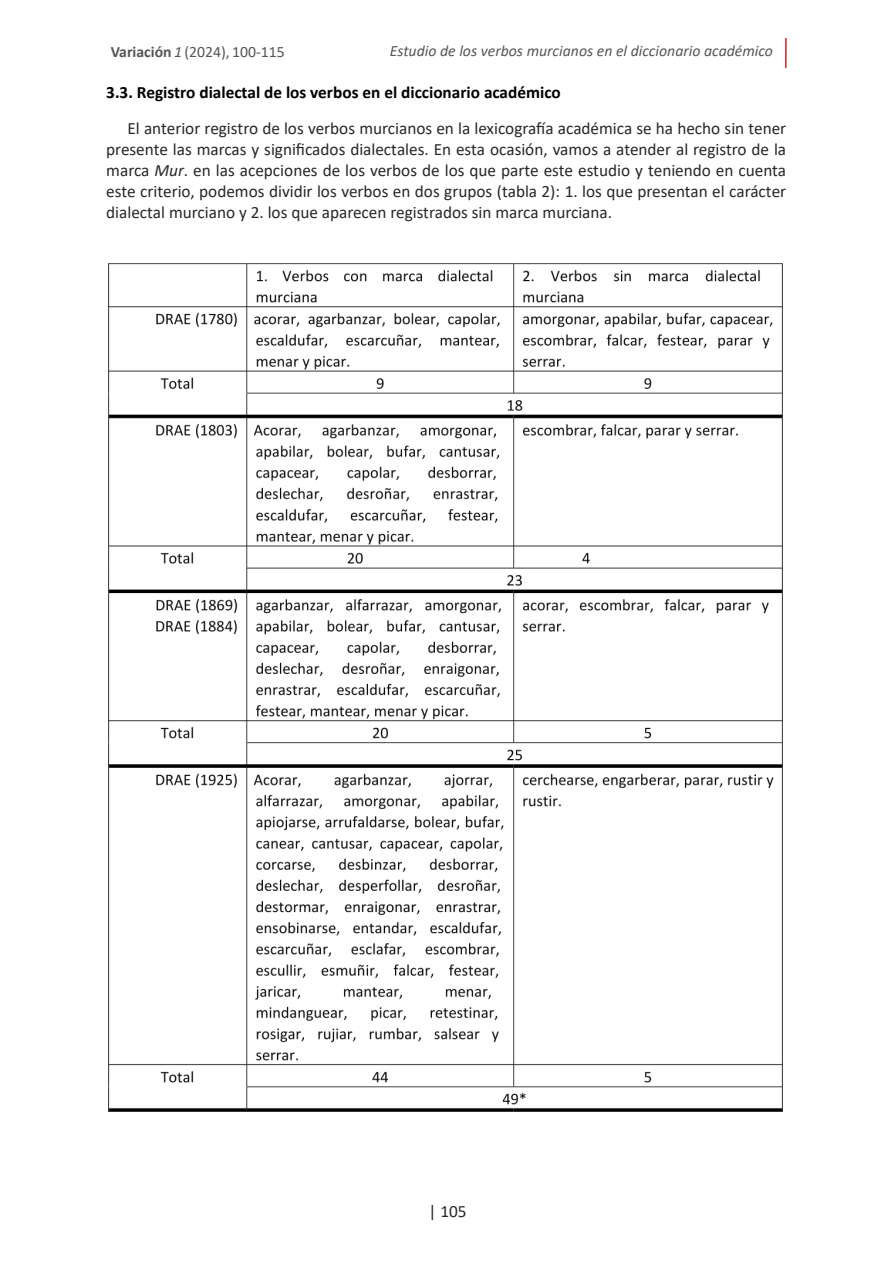
<style>
.page{position:relative;width:893px;height:1263px;background:#fff}
.page>*{position:absolute;margin:0;border:0;box-sizing:border-box;transform-origin:0 0}
.t1{font:17.25px/21px "Calibri";color:#282828;text-align:justify}
.t2{font:700 17.25px "Calibri";color:#000}
.t3{font:italic 15.75px "Calibri";color:#565657}
.t4{font:15.75px "Calibri";color:#565657}
.s1{font-weight:700}
.s2{font-style:italic}
</style>
<div class="page">
<hr style="left:785px;top:38px;width:2px;height:30px;background:#d71d24">
<img style="left:109px;top:264px;width:673px;height:848px">
<p class="t4" style="left:111px;top:45px;width:176px"><span class="s1">Variación</span> <span class="s2">1</span> (2024), 100‐115</p>
<p class="t3" style="left:390px;top:44px;width:385px">Estudio de los verbos murcianos en el diccionario académico</p>
<p class="t2" style="left:106px;top:85px;width:456px">3.3. Registro dialectal de los verbos en el diccionario académico</p>
<p class="t1" style="left:106px;top:119px;width:681px;text-indent:21px">El anterior registro de los verbos murcianos en la lexicografía académica se ha hecho sin tener presente las marcas y significados dialectales. En esta ocasión, vamos a atender al registro de la marca <span class="s2">Mur</span>. en las acepciones de los verbos de los que parte este estudio y teniendo en cuenta este criterio, podemos dividir los verbos en dos grupos (tabla 2): 1. los que presentan el carácter dialectal murciano y 2. los que aparecen registrados sin marca murciana.</p>
<p class="t1" style="left:429px;top:1202px;width:39px">| 105</p>
</div>
